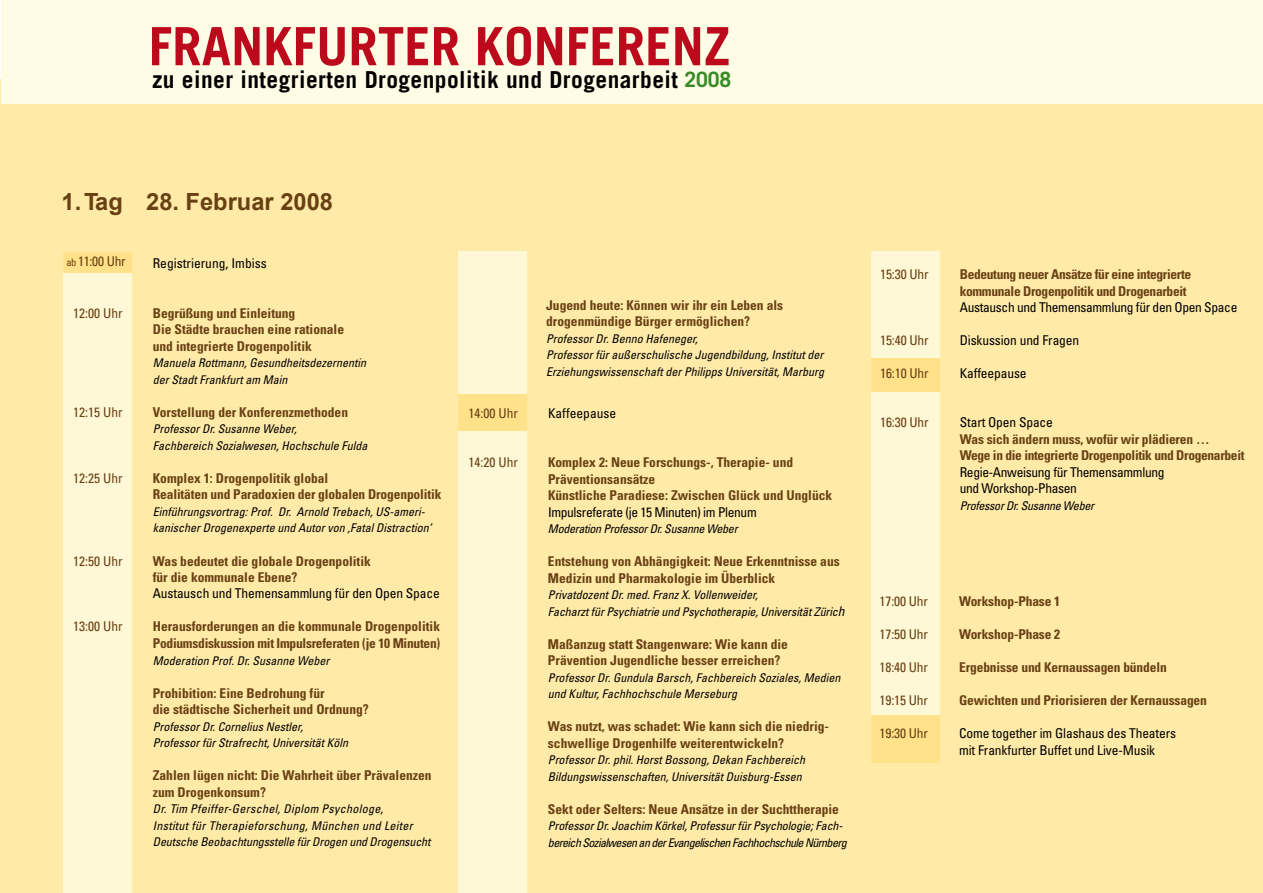
<style>
.page{position:relative;width:1263px;height:893px;background:#fff}
.page>*{position:absolute;margin:0;border:0;box-sizing:border-box;transform-origin:0 0}
.t1{font:700 52.8px "Trade Gothic";color:#bc091b}
.t2{font:700 23.7px "Arial";color:#694013}
.t3{font:700 23.4px "Trade Gothic";letter-spacing:.02em;color:#000}
.t4{font:700 condensed 13.5px/16.5px "Univers";color:#694013}
.t5{font:condensed 13.5px/16.5px "Univers";letter-spacing:-.01em;color:#000}
.t6{font:700 condensed 13.5px/16.5px "Univers";letter-spacing:-.025em;color:#694013}
.t7{font:condensed 13.5px "Univers";letter-spacing:-.01em;color:#694013}
.t8{font:700 condensed 13.5px/16.5px "Univers";letter-spacing:-.02em;color:#694013}
.t9{font:italic condensed 12px/16.5px "Univers";color:#000}
.t10{font:italic condensed 12px/16.5px "Univers";letter-spacing:.025em;color:#000}
.t11{font:italic condensed 12px/16.5px "Univers";letter-spacing:-.05em;color:#000}
.t12{font:italic condensed 12px "Univers";letter-spacing:-.025em;color:#000}
.s1{font-size:21.15px;color:#388b27}
.s2{font-size:10.5px}
.s3{font-size:13.5px}
</style>
<div class="page">
<div style="left:0;top:80px;width:1263px;height:813px;background:#ffeaa8"></div>
<div style="left:63px;top:252px;width:69px;height:34px;background:#ffe289"></div>
<div style="left:458px;top:252px;width:69px;height:641px;background:#fff8d6"></div>
<div style="left:871px;top:715px;width:69px;height:48px;background:#ffe289"></div>
<div style="left:63px;top:273px;width:69px;height:620px;background:#fff8d6"></div>
<div style="left:458px;top:394px;width:69px;height:37px;background:#ffe289"></div>
<div style="left:871px;top:252px;width:69px;height:463px;background:#fff8d6"></div>
<div style="left:871px;top:359px;width:69px;height:33px;background:#ffe289"></div>
<div style="left:1px;top:1px;width:1262px;height:103px;background:#fffce5"></div>
<h1 class="t1" style="left:149px;top:14px;width:583px">FRANKFURTER KONFERENZ</h1>
<h3 class="t3" style="left:152px;top:65px;width:581px">zu einer integrierten Drogenpolitik und Drogenarbeit <span class="s1">2008</span></h3>
<h2 class="t2" style="left:62px;top:189px;width:273px">1. Tag 28. Februar 2008</h2>
<p class="t7" style="left:66px;top:253px;width:61px"><span class="s2">ab</span> 11:00 Uhr</p>
<p class="t5" style="left:153px;top:255px;width:115px">Registrierung, Imbiss</p>
<p class="t7" style="left:73px;top:305px;width:51px">12:00 Uhr</p>
<p class="t4" style="left:153px;top:305px;width:193px">Begrüßung und Einleitung<br>Die Städte brauchen eine rationale und integrierte Drogenpolitik</p>
<p class="t9" style="left:153px;top:355px;width:215px">Manuela Rottmann, Gesundheitsdezernentin der Stadt Frankfurt am Main</p>
<p class="t7" style="left:73px;top:404px;width:51px">12:15 Uhr</p>
<p class="t4" style="left:153px;top:404px;width:197px">Vorstellung der Konferenzmethoden</p>
<p class="t9" style="left:153px;top:421px;width:216px">Professor Dr. Susanne Weber,<br>Fachbereich Sozialwesen, Hochschule Fulda</p>
<p class="t7" style="left:73px;top:470px;width:51px">12:25 Uhr</p>
<p class="t4" style="left:153px;top:470px;width:290px">Komplex 1: Drogenpolitik global<br>Realitäten und Paradoxien der globalen Drogenpolitik</p>
<p class="t9" style="left:153px;top:503px;width:280px">Einführungsvortrag: Prof. Dr. Arnold Trebach, US-ameri&shy;kanischer Drogenexperte und Autor von ‚Fatal Distraction’</p>
<p class="t7" style="left:73px;top:552px;width:51px">12:50 Uhr</p>
<p class="t4" style="left:153px;top:552px;width:220px">Was bedeutet die globale Drogenpolitik für die kommunale Ebene?</p>
<p class="t5" style="left:153px;top:585px;width:288px">Austausch und Themensammlung für den Open Space</p>
<p class="t7" style="left:73px;top:618px;width:51px">13:00 Uhr</p>
<p class="t8" style="left:153px;top:618px;width:289px">Herausforderungen an die kommunale Drogenpolitik<br>Podiumsdiskussion mit Impulsreferaten (je 10 Minuten)</p>
<p class="t9" style="left:153px;top:652px;width:178px">Moderation Prof. Dr. Susanne Weber</p>
<p class="t4" style="left:153px;top:684px;width:217px">Prohibition: Eine Bedrohung für<br>die städtische Sicherheit und Ordnung?</p>
<p class="t9" style="left:153px;top:718px;width:197px">Professor Dr. Cornelius Nestler,<br>Professor für Strafrecht, Universität Köln</p>
<p class="t4" style="left:153px;top:767px;width:280px">Zahlen lügen nicht: Die Wahrheit über Prävalenzen zum Drogenkonsum?</p>
<p class="t10" style="left:153px;top:800px;width:279px">Dr. Tim Pfeiffer-Gerschel, Diplom Psychologe,<br>Institut für Therapieforschung, München und Leiter<br>Deutsche Beobachtungsstelle für Drogen und Drogensucht</p>
<p class="t4" style="left:546px;top:296px;width:238px">Jugend heute: Können wir ihr ein Leben als drogenmündige Bürger ermöglichen?</p>
<p class="t9" style="left:546px;top:330px;width:279px">Professor Dr. Benno Hafeneger,<br>Professor für außerschulische Jugendbildung, Institut der<br>Erziehungswissenschaft der Philipps Universität, Marburg</p>
<p class="t7" style="left:468px;top:404px;width:51px">14:00 Uhr</p>
<p class="t5" style="left:548px;top:404px;width:70px">Kaffeepause</p>
<p class="t7" style="left:468px;top:454px;width:51px">14:20 Uhr</p>
<p class="t4" style="left:548px;top:454px;width:286px">Komplex 2: Neue Forschungs-, Therapie- und<br>Präventionsansätze<br>Künstliche Paradiese: Zwischen Glück und Unglück</p>
<p class="t5" style="left:548px;top:503px;width:210px">Impulsreferate (je 15 Minuten) im Plenum</p>
<p class="t12" style="left:548px;top:521px;width:191px">Moderation Professor Dr. Susanne Weber</p>
<p class="t4" style="left:548px;top:553px;width:293px">Entstehung von Abhängigkeit: Neue Erkenntnisse aus<br>Medizin und Pharmakologie im Überblick</p>
<p class="t9" style="left:548px;top:587px;width:298px">Privatdozent Dr. med. Franz X. Vollenweider,<br>Facharzt für Psychiatrie und Psychotherapie, Universität Züric<span class="s3">h</span></p>
<p class="t4" style="left:548px;top:636px;width:242px">Maßanzug statt Stangenware: Wie kann die<br>Prävention Jugendliche besser erreichen?</p>
<p class="t9" style="left:548px;top:669px;width:294px">Professor Dr. Gundula Barsch, Fachbereich Soziales, Medien und Kultur, Fachhochschule Merseburg</p>
<p class="t4" style="left:548px;top:718px;width:282px">Was nutzt, was schadet: Wie kann sich die niedrig&shy;schwellige Drogenhilfe weiterentwickeln?</p>
<p class="t9" style="left:548px;top:752px;width:259px">Professor Dr. phil. Horst Bossong, Dekan Fachbereich<br>Bildungswissenschaften, Universität Duisburg-Essen</p>
<p class="t4" style="left:548px;top:801px;width:292px">Sekt oder Selters: Neue Ansätze in der Suchttherapie</p>
<p class="t11" style="left:548px;top:818px;width:300px">Professor Dr. Joachim Körkel, Professur für Psychologie; Fach&shy;bereich Sozialwesen an der Evangelischen Fachhochschule Nürnberg</p>
<p class="t7" style="left:880px;top:266px;width:50px">15:30 Uhr</p>
<p class="t6" style="left:960px;top:266px;width:233px">Bedeutung neuer Ansätze für eine integrierte kommunale Drogenpolitik und Drogenarbeit</p>
<p class="t5" style="left:960px;top:299px;width:279px">Austausch und Themensammlung für den Open Space</p>
<p class="t7" style="left:880px;top:332px;width:50px">15:40 Uhr</p>
<p class="t5" style="left:960px;top:332px;width:121px">Diskussion und Fragen</p>
<p class="t7" style="left:880px;top:365px;width:50px">16:10 Uhr</p>
<p class="t5" style="left:960px;top:365px;width:68px">Kaffeepause</p>
<p class="t7" style="left:880px;top:414px;width:50px">16:30 Uhr</p>
<p class="t5" style="left:960px;top:414px;width:95px">Start Open Space</p>
<p class="t6" style="left:960px;top:431px;width:286px">Was sich ändern muss, wofür wir plädieren …<br>Wege in die integrierte Drogenpolitik und Drogenarbeit</p>
<p class="t5" style="left:960px;top:464px;width:206px">Regie-Anweisung für Themensammlung und Workshop-Phasen</p>
<p class="t12" style="left:960px;top:498px;width:136px">Professor Dr. Susanne Weber</p>
<p class="t7" style="left:880px;top:593px;width:50px">17:00 Uhr</p>
<p class="t4" style="left:959px;top:593px;width:103px">Workshop-Phase 1</p>
<p class="t7" style="left:880px;top:626px;width:50px">17:50 Uhr</p>
<p class="t4" style="left:959px;top:626px;width:103px">Workshop-Phase 2</p>
<p class="t7" style="left:880px;top:659px;width:50px">18:40 Uhr</p>
<p class="t4" style="left:959px;top:659px;width:209px">Ergebnisse und Kernaussagen bündeln</p>
<p class="t7" style="left:880px;top:692px;width:50px">19:15 Uhr</p>
<p class="t4" style="left:959px;top:692px;width:249px">Gewichten und Priorisieren der Kernaussagen</p>
<p class="t7" style="left:880px;top:725px;width:50px">19:30 Uhr</p>
<p class="t5" style="left:959px;top:725px;width:218px">Come together im Glashaus des Theaters mit Frankfurter Buffet und Live-Musik</p>
</div>
